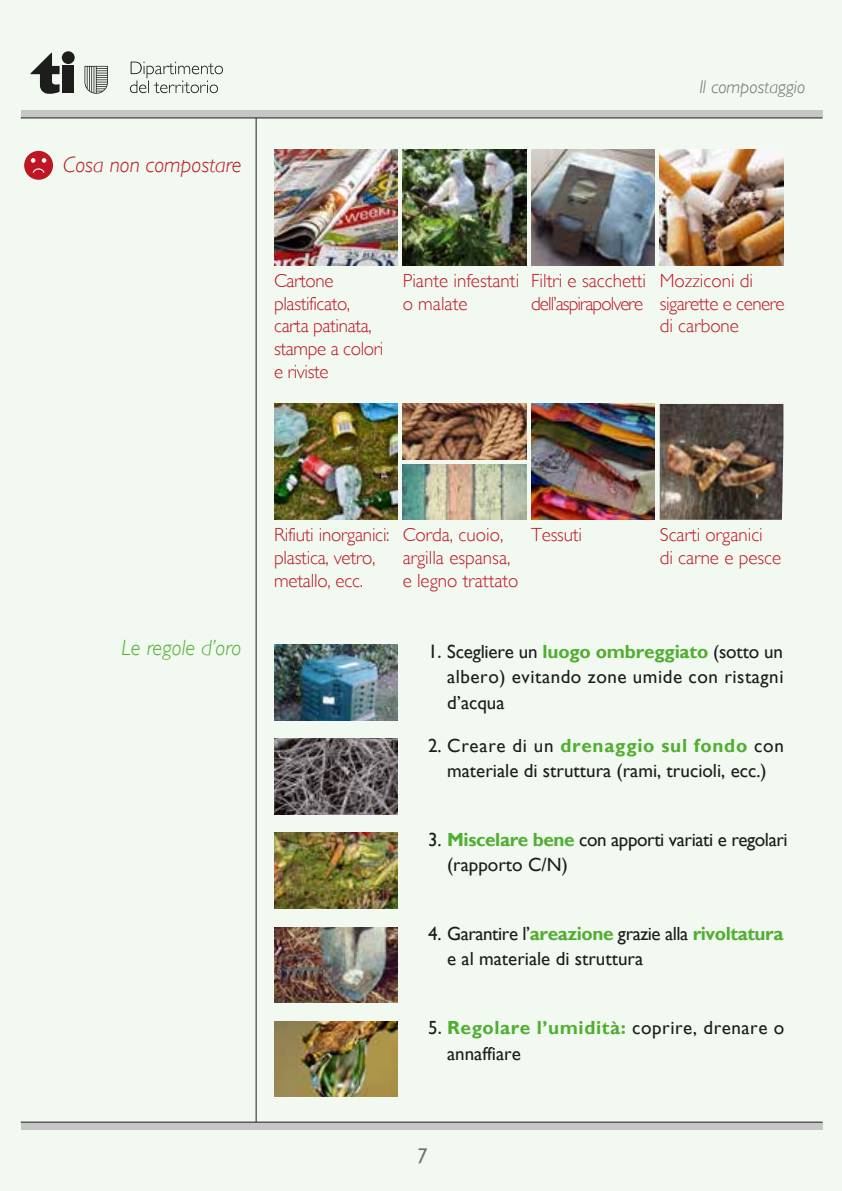
<style>
.page{position:relative;width:842px;height:1191px;background:#f1f9f1}
.page>*{position:absolute;margin:0;border:0;box-sizing:border-box;transform-origin:0 0}
.t1{font:italic 300 22px "Gill Sans";color:#be1622}
.t2{font:italic 300 22px "Gill Sans";color:#52ae32}
.t3{font:italic 21.2px "Gill Sans";color:#706f6f}
.t4{font:300 19px/22.8px "Gill Sans";letter-spacing:-.01em;color:#be1622}
.t5{font:19px/25.4px "Gill Sans";color:#1d1d1b;text-align:center}
.t6{font:19px/25.4px "Gill Sans";letter-spacing:.03em;color:#1d1d1b;text-align:justify}
.t7{font:19px/25.4px "Gill Sans";letter-spacing:-.02em;color:#1d1d1b}
.t8{font:300 19px/22.8px "Gill Sans";letter-spacing:-.05em;color:#be1622}
.t9{font:italic 300 18.4px "Gill Sans";color:#706f6f}
.s1{font-weight:700;color:#52ae32}
</style>
<div class="page">
<hr style="left:256px;top:118px;width:1px;height:1004px;background:#1d1d1b">
<div style="left:21px;top:110px;width:801px;height:8px;background:#c6c6c6"></div>
<div style="left:21px;top:1122px;width:801px;height:7px;background:#c6c6c6"></div>
<hr style="left:21px;top:118px;width:801px;height:1px;background:#1d1d1b">
<hr style="left:21px;top:1121px;width:801px;height:1px;background:#1d1d1b">
<img style="left:274px;top:149px;width:124px;height:116px">
<img style="left:403px;top:149px;width:123px;height:116px">
<img style="left:531px;top:149px;width:124px;height:116px">
<img style="left:660px;top:149px;width:123px;height:116px">
<img style="left:274px;top:404px;width:124px;height:116px">
<img style="left:403px;top:404px;width:123px;height:56px">
<img style="left:403px;top:464px;width:123px;height:56px">
<img style="left:531px;top:404px;width:124px;height:116px">
<img style="left:660px;top:404px;width:123px;height:116px">
<div style="left:24px;top:151px;width:29px;height:29px;background:#be1622;border-radius:50%"></div>
<svg style="left:31px;top:158px;width:15px;height:15px"></svg>
<img style="left:274px;top:644px;width:124px;height:76px">
<img style="left:274px;top:738px;width:124px;height:76px">
<img style="left:274px;top:833px;width:124px;height:75px">
<img style="left:274px;top:927px;width:124px;height:75px">
<img style="left:274px;top:1021px;width:124px;height:75px">
<div style="left:63px;top:66px;width:11px;height:27px;background:#1d1d1b"></div>
<div style="left:62px;top:51px;width:13px;height:13px;background:#1d1d1b;border-radius:50%"></div>
<svg style="left:31px;top:53px;width:29px;height:41px"></svg>
<svg style="left:85px;top:66px;width:23px;height:28px"></svg>
<svg style="left:130px;top:62px;width:93px;height:31px"></svg>
<p class="t1" style="left:63px;top:153px;width:180px">Cosa non compostare</p>
<p class="t9" style="left:699px;top:77px;width:108px">Il compostaggio</p>
<p class="t4" style="left:274px;top:269px;width:111px">Cartone plastificato, carta patinata, stampe a colori e riviste</p>
<p class="t4" style="left:403px;top:269px;width:118px">Piante infestanti o malate</p>
<p class="t8" style="left:531px;top:269px;width:116px">Filtri e sacchetti dell’aspirapolvere</p>
<p class="t4" style="left:660px;top:269px;width:126px">Mozziconi di sigarette e cenere di carbone</p>
<p class="t4" style="left:274px;top:524px;width:117px">Rifiuti inorganici: plastica, vetro, metallo, ecc.</p>
<p class="t4" style="left:403px;top:524px;width:117px">Corda, cuoio, argilla espansa, e legno trattato</p>
<p class="t4" style="left:531px;top:524px;width:52px">Tessuti</p>
<p class="t4" style="left:660px;top:524px;width:123px">Scarti organici<br>di carne e pesce</p>
<p class="t2" style="left:122px;top:635px;width:121px">Le regole d’oro</p>
<p class="t6" style="left:447px;top:638px;width:338px;text-indent:-19px">1. Scegliere un <span class="s1">luogo ombreggiato</span> (sotto un albero) evitando zone umide con ristagni d’acqua</p>
<p class="t5" style="left:428px;top:733px;width:357px">2. Creare di un <span class="s1">drenaggio sul fondo</span> con materiale di struttura (rami, trucioli, ecc.)</p>
<p class="t7" style="left:447px;top:827px;width:342px;text-indent:-19px">3. <span class="s1">Miscelare bene</span> con apporti variati e regolari (rapporto C/N)</p>
<p class="t5" style="left:447px;top:921px;width:338px;text-align:left;text-indent:-19px">4. Garantire l’<span class="s1">areazione</span> grazie alla <span class="s1">rivoltatura </span>e al materiale di struttura</p>
<p class="t6" style="left:447px;top:1015px;width:339px;text-indent:-19px">5. <span class="s1">Regolare l’umidità:</span> coprire, drenare o annaffiare</p>
<p class="t3" style="left:416px;top:1143px;width:13px">7</p>
</div>
